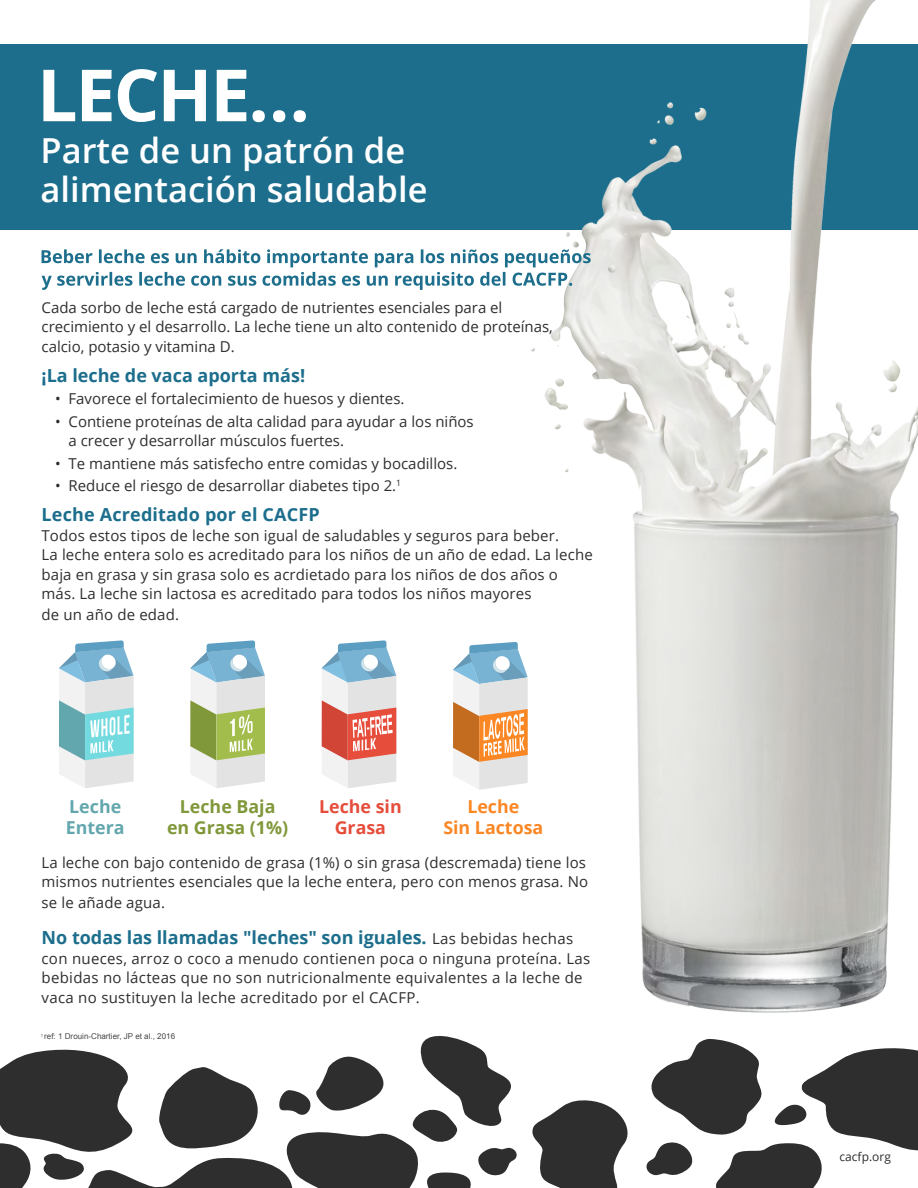
<style>
.page{position:relative;width:918px;height:1188px;background:#fff}
.page>*{position:absolute;margin:0;border:0;box-sizing:border-box;transform-origin:0 0}
.t1{font:700 72px "Open Sans";letter-spacing:-.03em;color:#fff}
.t2{font:600 34.5px/39px "Open Sans";color:#fff}
.t3{font:700 18px "Open Sans";color:#1c6e8c}
.t4{font:700 17.85px/20.9px "Open Sans";color:#80983a;text-align:center}
.t5{font:700 17.85px/20.9px "Open Sans";color:#fb8724;text-align:center}
.t6{font:700 17.85px/20.9px "Open Sans";color:#e64d3b;text-align:center}
.t7{font:700 17.85px/20.9px "Open Sans";color:#63a7ae}
.t8{font:15px/19.5px "Open Sans";letter-spacing:.01em;color:#2e2e2f}
.t9{font:12px "Open Sans";color:#2e2e2f}
.t10{font:8.1px "Arial";color:#48484a}
.s1{font-weight:400;font-size:15px;color:#2e2e2f}
</style>
<div class="page">
<div style="left:0;top:44px;width:918px;height:186px;background:#1c6e8c"></div>
<svg style="left:532px;top:1100px;width:96px;height:88px"></svg>
<svg style="left:646px;top:1039px;width:272px;height:149px"></svg>
<img style="left:531px;top:0;width:387px;height:1013px">
<svg style="left:0;top:1036px;width:517px;height:152px"></svg>
<svg style="left:59px;top:640px;width:75px;height:148px"></svg>
<svg style="left:190px;top:640px;width:75px;height:148px"></svg>
<svg style="left:322px;top:640px;width:74px;height:148px"></svg>
<svg style="left:453px;top:642px;width:75px;height:148px"></svg>
<svg style="left:42px;top:249px;width:549px;height:41px"></svg>
<h1 class="t1" style="left:37px;top:44px;width:275px">LECHE...</h1>
<h2 class="t2" style="left:40px;top:131px;width:389px">Parte de un patrón de alimentación saludable</h2>
<p class="t8" style="left:42px;top:297px;width:513px">Cada sorbo de leche está cargado de nutrientes esenciales para el crecimiento y el desarrollo. La leche tiene un alto contenido de proteínas, calcio, potasio y vitamina D.</p>
<p class="t3" style="left:42px;top:362px;width:265px">¡La leche de vaca aporta más!</p>
<p class="t8" style="left:55px;top:389px;width:351px">• Favorece el fortalecimiento de huesos y dientes.</p>
<p class="t8" style="left:69px;top:411px;width:407px;text-indent:-14px">• Contiene proteínas de alta calidad para ayudar a los niños a crecer y desarrollar músculos fuertes.</p>
<p class="t8" style="left:55px;top:453px;width:404px">• Te mantiene más satisfecho entre comidas y bocadillos.</p>
<p class="t8" style="left:55px;top:476px;width:348px">• Reduce el riesgo de desarrollar diabetes tipo 2.<sup>1</sup></p>
<p class="t3" style="left:42px;top:502px;width:280px">Leche Acreditado por el CACFP</p>
<p class="t8" style="left:42px;top:525px;width:553px">Todos estos tipos de leche son igual de saludables y seguros para beber.<br>La leche entera solo es acreditado para los niños de un año de edad. La leche baja en grasa y sin grasa solo es acrdietado para los niños de dos años o más. La leche sin lactosa es acreditado para todos los niños mayores</p>
<p class="t8" style="left:42px;top:605px;width:139px">de un año de edad.</p>
<p class="t7" style="left:66px;top:795px;width:60px">Leche<br>Entera</p>
<p class="t4" style="left:167px;top:795px;width:123px">Leche Baja en Grasa (1%)</p>
<p class="t6" style="left:319px;top:795px;width:84px">Leche sin<br>Grasa</p>
<p class="t5" style="left:443px;top:795px;width:101px">Leche<br>Sin Lactosa</p>
<p class="t8" style="left:42px;top:852px;width:548px">La leche con bajo contenido de grasa (1%) o sin grasa (descremada) tiene los mismos nutrientes esenciales que la leche entera, pero con menos grasa. No</p>
<p class="t8" style="left:42px;top:893px;width:125px">se le añade agua.</p>
<p class="t3" style="left:42px;top:925px;width:533px">No todas las llamadas "leches" son iguales. <span class="s1">Las bebidas hechas</span></p>
<p class="t8" style="left:42px;top:948px;width:550px">con nueces, arroz o coco a menudo contienen poca o ninguna proteína. Las bebidas no lácteas que no son nutricionalmente equivalentes a la leche de vaca no sustituyen la leche acreditado por el CACFP.</p>
<p class="t10" style="left:41px;top:1031px;width:136px"><sup>1</sup> ref: 1 Drouin-Chartier, JP et al., 2016</p>
<p class="t9" style="left:840px;top:1148px;width:53px">cacfp.org</p>
</div>
